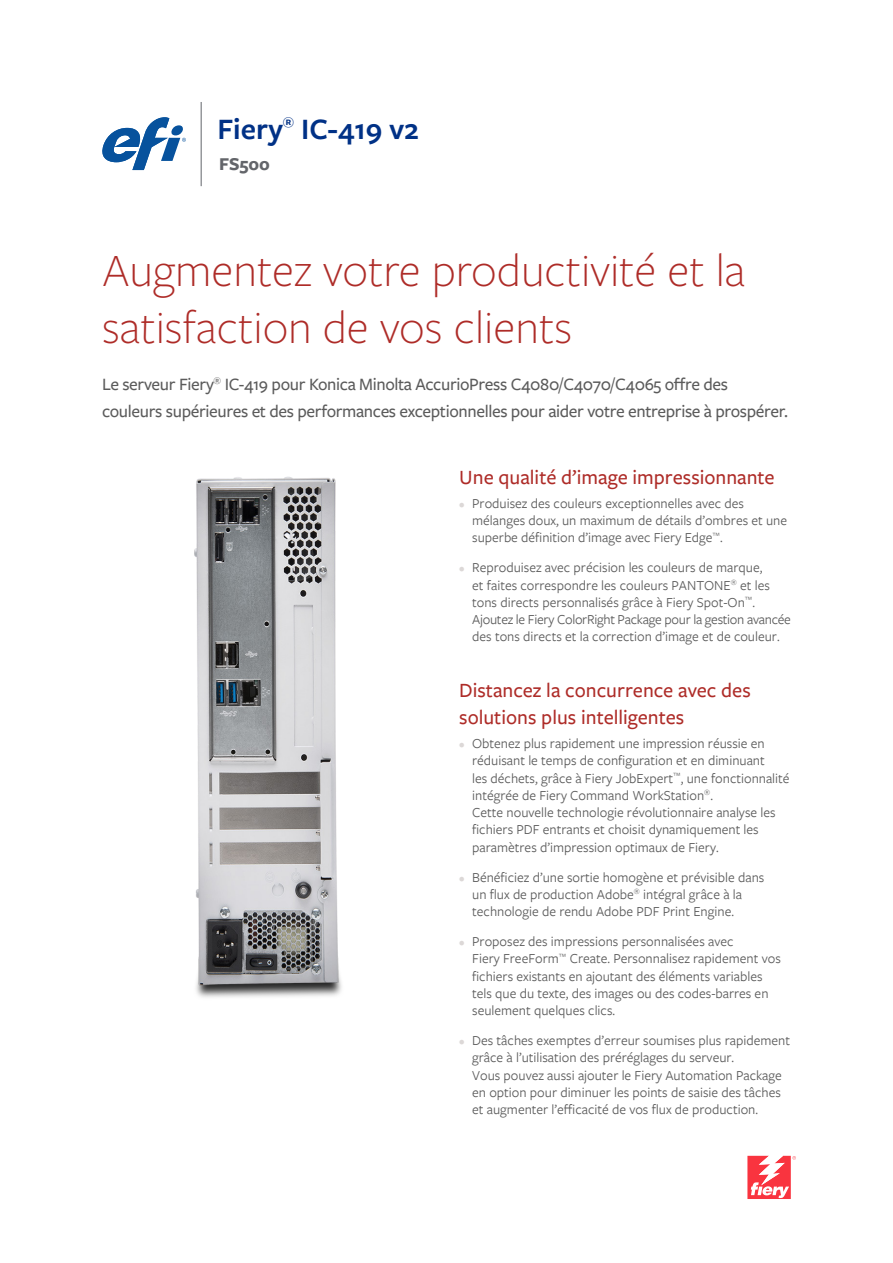
<style>
.page{position:relative;width:893px;height:1263px;background:#fff}
.page>*{position:absolute;margin:0;border:0;box-sizing:border-box;transform-origin:0 0}
.t1{font:300 48px/57px "Freight Sans Pro";color:#ae2c28}
.t2{font:600 30.75px "Freight Sans Pro";color:#003186}
.t3{font:500 21px/27px "Freight Sans Pro";color:#ae2c28}
.t4{font:700 18.75px "Freight Sans Pro";letter-spacing:-.01em;color:#63656a}
.t5{font:500 18px/27px "Freight Sans Pro";letter-spacing:-.02em;color:#5b5b5b}
.t6{font:14.25px/17.2px "Freight Sans Pro";color:#5b5b5b}
.s1{font-size:12px;color:#dcd8d7}
</style>
<div class="page">
<svg style="left:747px;top:1156px;width:49px;height:43px"></svg>
<svg style="left:102px;top:117px;width:84px;height:53px"></svg>
<hr style="left:201px;top:102px;width:1px;height:84px;background:#62656a">
<img style="left:194px;top:476px;width:148px;height:522px">
<h2 class="t2" style="left:217px;top:108px;width:203px">Fiery<sup>®</sup> IC-419 v2</h2>
<h3 class="t4" style="left:219px;top:151px;width:52px">FS500</h3>
<h1 class="t1" style="left:102px;top:240px;width:645px">Augmentez votre productivité et la satisfaction de vos clients</h1>
<p class="t5" style="left:102px;top:370px;width:688px">Le serveur Fiery<sup>®</sup> IC-419 pour Konica Minolta AccurioPress C4080/C4070/C4065 offre des couleurs supérieures et des performances exceptionnelles pour aider votre entreprise à prospérer.</p>
<h3 class="t3" style="left:459px;top:463px;width:317px">Une qualité d’image impressionnante</h3>
<p class="t6" style="left:472px;top:494px;width:316px;text-indent:-13px"><span class="s1">•</span> Produisez des couleurs exceptionnelles avec des mélanges doux, un maximum de détails d’ombres et une superbe définition d’image avec Fiery Edge<sup>™</sup>.</p>
<p class="t6" style="left:472px;top:558px;width:320px;text-indent:-13px"><span class="s1">•</span> Reproduisez avec précision les couleurs de marque,<br>et faites correspondre les couleurs PANTONE<sup>®</sup> et les tons directs personnalisés grâce à Fiery Spot-On<sup>™</sup>.<br>Ajoutez le Fiery ColorRight Package pour la gestion avancée des tons directs et la correction d’image et de couleur.</p>
<h3 class="t3" style="left:459px;top:676px;width:293px">Distancez la concurrence avec des solutions plus intelligentes</h3>
<p class="t6" style="left:472px;top:734px;width:319px;text-indent:-13px"><span class="s1">•</span> Obtenez plus rapidement une impression réussie en réduisant le temps de configuration et en diminuant<br>les déchets, grâce à Fiery JobExpert<sup>™</sup>, une fonctionnalité intégrée de Fiery Command WorkStation<sup>®</sup>.<br>Cette nouvelle technologie révolutionnaire analyse les fichiers PDF entrants et choisit dynamiquement les paramètres d’impression optimaux de Fiery.</p>
<p class="t6" style="left:472px;top:868px;width:294px;text-indent:-13px"><span class="s1">•</span> Bénéficiez d’une sortie homogène et prévisible dans un flux de production Adobe<sup>®</sup> intégral grâce à la technologie de rendu Adobe PDF Print Engine.</p>
<p class="t6" style="left:472px;top:932px;width:310px;text-indent:-13px"><span class="s1">•</span> Proposez des impressions personnalisées avec<br>Fiery FreeForm<sup>™</sup> Create. Personnalisez rapidement vos fichiers existants en ajoutant des éléments variables tels que du texte, des images ou des codes-barres en seulement quelques clics.</p>
<p class="t6" style="left:472px;top:1031px;width:319px;text-indent:-13px"><span class="s1">•</span> Des tâches exemptes d’erreur soumises plus rapidement grâce à l’utilisation des préréglages du serveur.<br>Vous pouvez aussi ajouter le Fiery Automation Package en option pour diminuer les points de saisie des tâches et augmenter l’efficacité de vos flux de production.</p>
</div>
